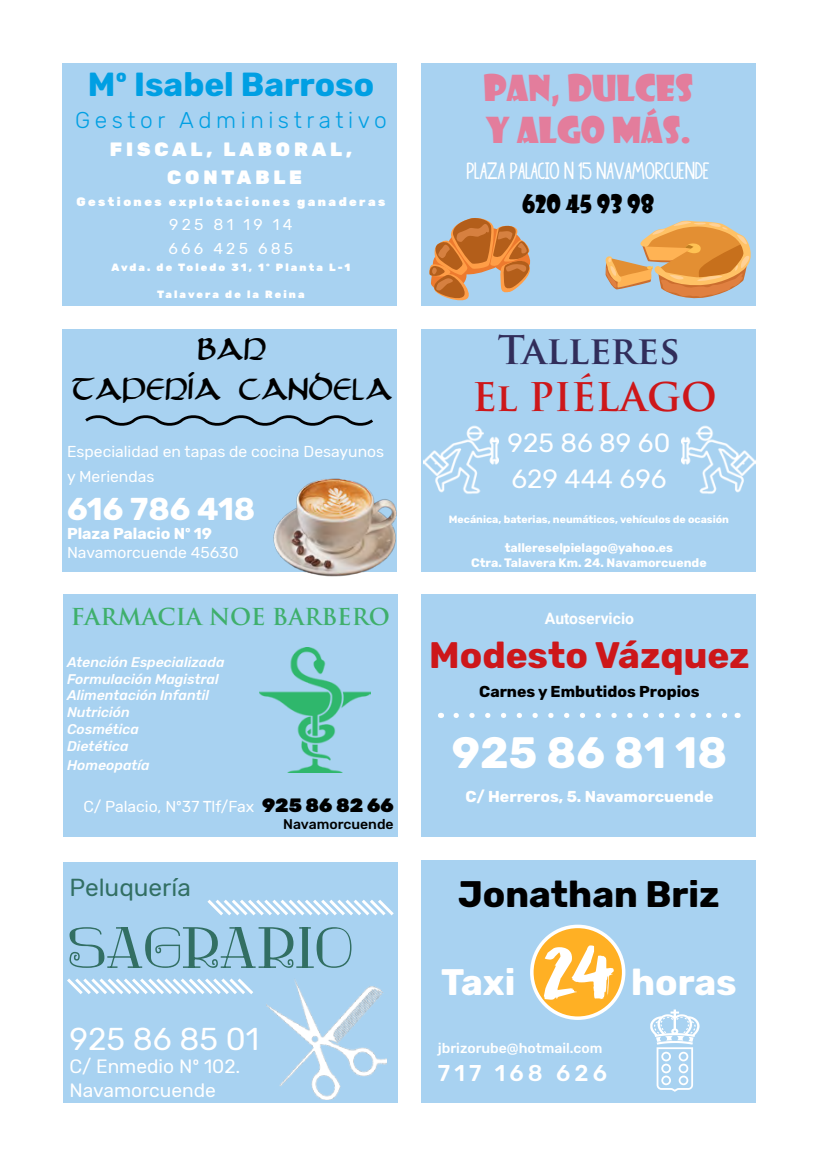
<style>
.page{position:relative;width:819px;height:1166px;background:#fff}
.page>*{position:absolute;margin:0;border:0;box-sizing:border-box;transform-origin:0 0}
.t1{font:66.5px "DK Sensory Overload";color:#fff}
.t2{font:59.5px "Nostalgic";color:#326f63}
.t3{font:700 43.75px "Rubik";color:#fff}
.t4{font:700 38.5px "Trajan Pro";color:#cd171a}
.t5{font:700 38.5px "Trajan Pro";color:#312d5a}
.t6{font:700 36.75px "Rubik";color:#cd171a}
.t7{font:700 36.75px "Rubik";color:#000}
.t8{font:700 36.75px "Rubik";color:#fff}
.t9{font:35px/42px "Showcard Gothic";color:#e37d9c}
.t10{font:33.25px/39.9px "Tristram";color:#000;text-align:center}
.t11{font:700 33.25px "Rubik";color:#009fe3}
.t12{font:700 31.5px "Rubik";color:#fff}
.t13{font:31.5px "Rubik";color:#fff}
.t14{font:26.25px/36.4px "Rubik";color:#fff}
.t15{font:24.5px "Rubik";color:#326f63}
.t16{font:24.5px "Showcard Gothic";color:#000}
.t17{font:300 22.75px "Rubik";letter-spacing:.2em;color:#009fe3}
.t18{font:700 22.75px "Trajan Pro";color:#3faf6c}
.t19{font:500 22.75px "Rubik";letter-spacing:.18em;color:#fff}
.t20{font:19.25px/23.1px "Rubik";color:#fff}
.t21{font:19.25px "Party Chocolate and Soda Regular";color:#fff}
.t22{font:900 19.25px/28px "Rubik";letter-spacing:.2em;color:#fff;text-align:center}
.t23{font:15.75px/25.2px "Rubik";color:#fff}
.t24{font:700 15.75px "Rubik";color:#fff}
.t25{font:700 15.75px "Rubik";color:#000}
.t26{font:15.75px/23.8px "Rubik";letter-spacing:.2em;color:#fff}
.t27{font:700 15.75px "Roboto";color:#fff}
.t28{font:italic 500 14px/16.8px "Rubik";color:#fff}
.t29{font:500 14px "Rubik";color:#fff}
.t30{font:500 14px "Rubik";color:#000}
.t31{font:700 12.25px/14.7px "Rubik";color:#fff;text-align:center}
.t32{font:900 12.25px "Rubik";letter-spacing:.2em;color:#fff}
.t33{font:700 10.5px "Rubik";color:#fff}
.t34{font:900 10.5px "Rubik";letter-spacing:.2em;color:#fff}
.s1{font-weight:900;font-size:19.25px;color:#000}
</style>
<div class="page">
<div style="left:422px;top:63px;width:334px;height:242px;background:#a8d2f1"></div>
<div style="left:62px;top:329px;width:334px;height:242px;background:#a8d2f1"></div>
<div style="left:422px;top:329px;width:334px;height:242px;background:#a8d2f1"></div>
<div style="left:63px;top:594px;width:334px;height:242px;background:#a8d2f1"></div>
<div style="left:422px;top:594px;width:334px;height:242px;background:#a8d2f1"></div>
<div style="left:422px;top:861px;width:334px;height:242px;background:#a8d2f1"></div>
<div style="left:63px;top:863px;width:334px;height:240px;background:#a8d2f1"></div>
<div style="left:62px;top:63px;width:335px;height:242px;background:#a8d2f1"></div>
<svg style="left:85px;top:415px;width:288px;height:11px"></svg>
<img style="left:268px;top:474px;width:129px;height:103px">
<img style="left:681px;top:425px;width:75px;height:69px">
<img style="left:423px;top:425px;width:75px;height:69px">
<img style="left:259px;top:647px;width:112px;height:126px">
<svg style="left:456px;top:713px;width:272px;height:5px"></svg>
<img style="left:266px;top:980px;width:121px;height:119px">
<svg style="left:67px;top:978px;width:186px;height:16px"></svg>
<svg style="left:207px;top:900px;width:187px;height:16px"></svg>
<div style="left:532px;top:926px;width:91px;height:92px;background:#ffb024;border-radius:50%"></div>
<div style="left:530px;top:924px;width:95px;height:96px;border:4px solid #fff;border-radius:50%"></div>
<svg style="left:650px;top:1009px;width:49px;height:83px"></svg>
<svg style="left:429px;top:218px;width:102px;height:83px"></svg>
<svg style="left:605px;top:220px;width:146px;height:79px"></svg>
<h3 class="t11" style="left:88px;top:65px;width:288px">Mº Isabel Barroso</h3>
<h3 class="t17" style="left:75px;top:108px;width:313px">Gestor Administrativo</h3>
<h3 class="t22" style="left:110px;top:136px;width:243px">FISCAL, LABORAL,<br>CONTABLE</h3>
<p class="t32" style="left:77px;top:194px;width:310px">Gestiones explotaciones ganaderas</p>
<p class="t26" style="left:168px;top:213px;width:126px">925 81 19 14<br>666 425 685</p>
<p class="t34" style="left:111px;top:261px;width:240px">Avda. de Toledo 31, 1º Planta L-1</p>
<p class="t34" style="left:157px;top:288px;width:149px">Talavera de la Reina</p>
<h3 class="t10" style="left:71px;top:329px;width:323px">BAR<br>TAPERÍA CANDELA</h3>
<p class="t23" style="left:67px;top:439px;width:319px">Especialidad en tapas de cocina Desayunos y Meriendas</p>
<h3 class="t12" style="left:67px;top:491px;width:190px">616 786 418</h3>
<p class="t24" style="left:67px;top:524px;width:147px">Plaza Palacio Nº 19</p>
<p class="t23" style="left:67px;top:540px;width:173px">Navamorcuende 45630</p>
<h3 class="t18" style="left:71px;top:603px;width:320px">FARMACIA NOE BARBERO</h3>
<p class="t28" style="left:67px;top:654px;width:159px">Atención Especializada<br>Formulación Magistral<br>Alimentación Infantil<br>Nutrición<br>Cosmética<br>Dietética</p>
<p class="t28" style="left:67px;top:757px;width:84px">Homeopatía</p>
<p class="t23" style="left:83px;top:794px;width:312px">C/ Palacio, Nº37 Tlf/Fax <span class="s1">925 86 82 66</span></p>
<p class="t30" style="left:283px;top:815px;width:112px">Navamorcuende</p>
<h3 class="t15" style="left:69px;top:874px;width:123px">Peluquería</h3>
<h2 class="t2" style="left:69px;top:915px;width:286px">SAGRARIO</h2>
<h3 class="t13" style="left:69px;top:1021px;width:191px">925 86 85 01</h3>
<h3 class="t20" style="left:69px;top:1055px;width:172px">C/ Enmedio Nº 102.<br>Navamorcuende</h3>
<h3 class="t9" style="left:483px;top:65px;width:211px">PAN, DULCES<br>Y ALGO MÁS.</h3>
<h3 class="t21" style="left:467px;top:159px;width:244px">PLAZA PALACIO N 15 NAVAMORCUENDE</h3>
<h3 class="t16" style="left:522px;top:188px;width:134px">620 45 93 98</h3>
<h3 class="t5" style="left:498px;top:326px;width:183px">Talleres</h3>
<h3 class="t4" style="left:472px;top:372px;width:246px">El PIÉLAGO</h3>
<h3 class="t14" style="left:507px;top:425px;width:164px">925 86 89 60<br>629 444 696</h3>
<p class="t33" style="left:449px;top:513px;width:282px">Mecánica, baterias, neumáticos, vehículos de ocasión</p>
<p class="t31" style="left:471px;top:541px;width:237px">tallereselpielago@yahoo.es<br>Ctra. Talavera Km. 24. Navamorcuende</p>
<p class="t27" style="left:545px;top:607px;width:91px">Autoservicio</p>
<h3 class="t6" style="left:429px;top:634px;width:322px">Modesto Vázquez</h3>
<p class="t25" style="left:479px;top:682px;width:222px">Carnes y Embutidos Propios</p>
<h3 class="t3" style="left:452px;top:727px;width:277px">925 86 81 18</h3>
<p class="t24" style="left:465px;top:787px;width:249px">C/ Herreros, 5. Navamorcuende</p>
<h3 class="t7" style="left:458px;top:872px;width:263px">Jonathan Briz</h3>
<h1 class="t1" style="left:541px;top:923px;width:75px">24</h1>
<h3 class="t8" style="left:441px;top:960px;width:76px">Taxi</h3>
<h3 class="t8" style="left:631px;top:960px;width:107px">horas</h3>
<p class="t29" style="left:438px;top:1040px;width:166px">jbrizorube@hotmail.com</p>
<h3 class="t19" style="left:438px;top:1059px;width:171px">717 168 626</h3>
</div>
